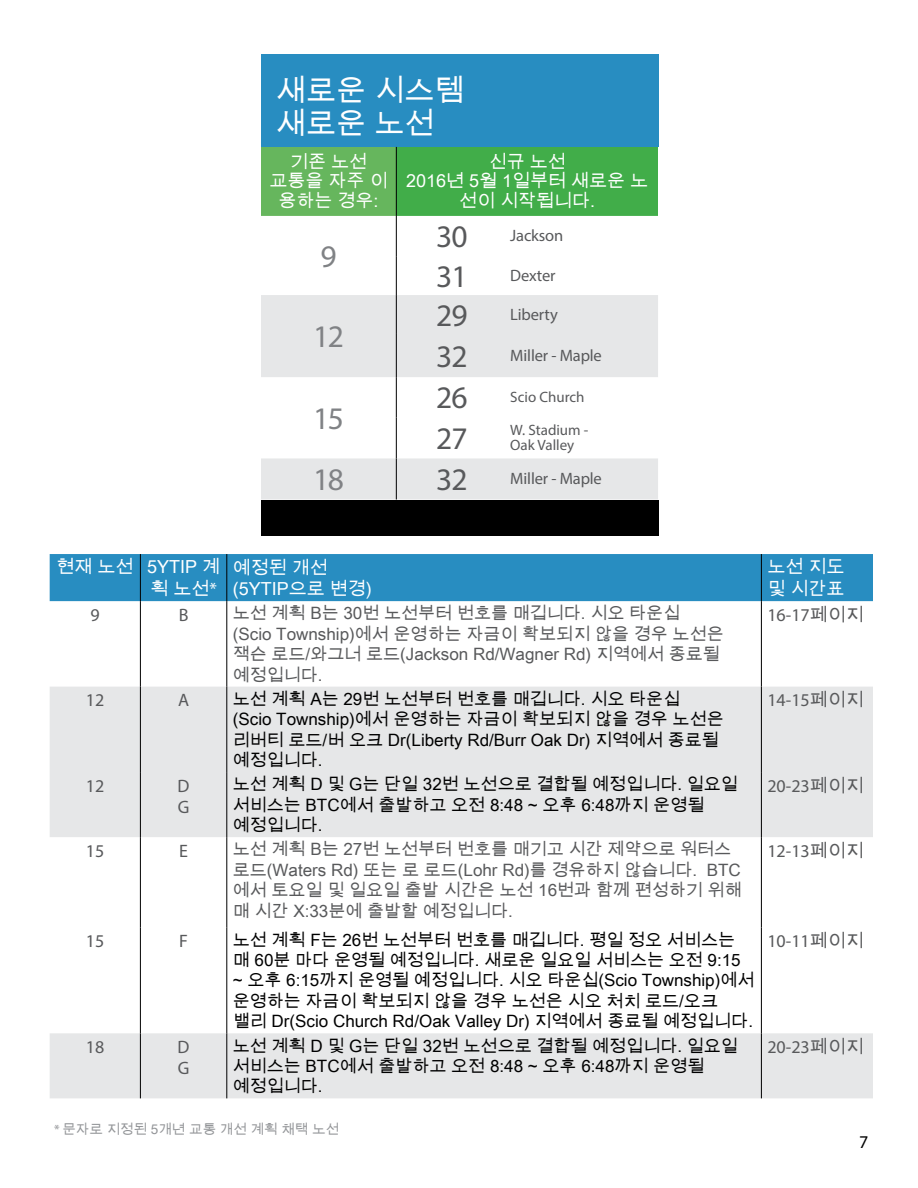
<style>
.page{position:relative;width:918px;height:1188px;background:#fff}
.page>*{position:absolute;margin:0;border:0;box-sizing:border-box;transform-origin:0 0}
.t1{font:31.5px "Myriad Pro";letter-spacing:-.025em;color:#58595b}
.t2{font:31.5px "Myriad Pro";color:#808285}
.t3{font:30px/33px "Arial Unicode MS";color:#fff}
.t4{font:18px/19.5px "Arial Unicode MS";color:#fff}
.t5{font:18px/21.6px "Myriad Pro";color:#58595b}
.t6{font:18px "Myriad Pro";color:#000}
.t7{font:17.1px/20.4px "Arial Unicode MS";color:#000}
.t8{font:17.1px/20.4px "Arial Unicode MS";color:#58595b}
.t9{font:16.5px "Myriad Pro";letter-spacing:-.01em;color:#58595b}
.t10{font:15px/15px "Myriad Pro";color:#58595b}
.t11{font:13.5px "Arial Unicode MS";color:#939598}
.s1{font-family:"Myriad Pro"}
.s2{font-family:"Arial Unicode MS"}
</style>
<div class="page">
<div style="left:50px;top:554px;width:823px;height:47px;background:#288dc1"></div>
<svg style="left:50px;top:687px;width:823px;height:411px;fill:#e6e7e8"></svg>
<hr style="left:140px;top:554px;width:1px;height:47px;background:#000">
<hr style="left:140px;top:601px;width:1px;height:86px;background:#000">
<hr style="left:140px;top:687px;width:1px;height:85px;background:#000">
<hr style="left:140px;top:772px;width:1px;height:65px;background:#000">
<hr style="left:140px;top:837px;width:1px;height:90px;background:#000">
<hr style="left:140px;top:927px;width:1px;height:106px;background:#000">
<hr style="left:140px;top:1033px;width:1px;height:65px;background:#000">
<hr style="left:227px;top:554px;width:1px;height:47px;background:#000">
<hr style="left:761px;top:554px;width:1px;height:47px;background:#000">
<hr style="left:227px;top:601px;width:1px;height:86px;background:#000">
<hr style="left:761px;top:601px;width:1px;height:86px;background:#000">
<hr style="left:227px;top:687px;width:1px;height:85px;background:#000">
<hr style="left:761px;top:687px;width:1px;height:85px;background:#000">
<hr style="left:227px;top:772px;width:1px;height:65px;background:#000">
<hr style="left:761px;top:772px;width:1px;height:65px;background:#000">
<hr style="left:227px;top:837px;width:1px;height:90px;background:#000">
<hr style="left:761px;top:837px;width:1px;height:90px;background:#000">
<hr style="left:227px;top:927px;width:1px;height:106px;background:#000">
<hr style="left:761px;top:927px;width:1px;height:106px;background:#000">
<hr style="left:227px;top:1033px;width:1px;height:65px;background:#000">
<hr style="left:761px;top:1033px;width:1px;height:65px;background:#000">
<div style="left:261px;top:54px;width:397px;height:93px;background:#288dc1"></div>
<div style="left:261px;top:147px;width:135px;height:69px;background:#66b65d"></div>
<div style="left:396px;top:147px;width:262px;height:69px;background:#41ad49"></div>
<svg style="left:261px;top:295px;width:397px;height:205px;fill:#e6e7e8"></svg>
<div style="left:261px;top:500px;width:397px;height:36px;background:#000"></div>
<hr style="left:396px;top:147px;width:1px;height:69px;background:#000">
<hr style="left:396px;top:216px;width:1px;height:40px;background:#000">
<hr style="left:396px;top:256px;width:1px;height:39px;background:#000">
<hr style="left:396px;top:295px;width:1px;height:39px;background:#000">
<hr style="left:396px;top:334px;width:1px;height:43px;background:#000">
<hr style="left:396px;top:377px;width:1px;height:40px;background:#000">
<hr style="left:396px;top:417px;width:1px;height:41px;background:#000">
<hr style="left:396px;top:458px;width:1px;height:42px;background:#000">
<h2 class="t3" style="left:276px;top:73px;width:190px">새로운 시스템 새로운 노선</h2>
<p class="t4" style="left:270px;top:151px;width:120px;text-align:center">기존 노선 교통을 자주 이 용하는 경우:</p>
<p class="t4" style="left:406px;top:151px;width:244px;text-align:center">신규 노선<br>2016년 5월 1일부터 새로운 노 선이 시작됩니다.</p>
<h1 class="t2" style="left:321px;top:237px;width:18px">9</h1>
<h1 class="t1" style="left:436px;top:217px;width:33px">30</h1>
<p class="t9" style="left:510px;top:226px;width:54px">Jackson</p>
<h1 class="t1" style="left:436px;top:257px;width:33px">31</h1>
<p class="t9" style="left:510px;top:265px;width:47px">Dexter</p>
<h1 class="t2" style="left:313px;top:317px;width:32px">12</h1>
<h1 class="t2" style="left:313px;top:399px;width:32px">15</h1>
<h1 class="t1" style="left:436px;top:296px;width:33px">29</h1>
<p class="t9" style="left:510px;top:304px;width:49px">Liberty</p>
<h1 class="t1" style="left:436px;top:337px;width:33px">32</h1>
<p class="t9" style="left:510px;top:345px;width:93px">Miller - Maple</p>
<h1 class="t1" style="left:436px;top:378px;width:33px">26</h1>
<p class="t10" style="left:510px;top:389px;width:76px">Scio Church</p>
<h1 class="t1" style="left:436px;top:419px;width:33px">27</h1>
<p class="t10" style="left:510px;top:423px;width:80px">W. Stadium -<br>Oak Valley</p>
<h1 class="t2" style="left:313px;top:460px;width:32px">18</h1>
<h1 class="t1" style="left:436px;top:460px;width:33px">32</h1>
<p class="t9" style="left:510px;top:469px;width:93px">Miller - Maple</p>
<p class="t4" style="left:57px;top:555px;width:165px;line-height:21.6px;text-align:right">현재 노선 5YTIP 계 획 노선<span class="s1">*</span></p>
<p class="t4" style="left:233px;top:556px;width:141px;line-height:21.6px">예정된 개선 (5YTIP으로 변경)</p>
<p class="t4" style="left:767px;top:555px;width:79px;line-height:21.6px">노선 지도 및 시간표</p>
<p class="t5" style="left:90px;top:604px;width:11px">9</p>
<p class="t5" style="left:179px;top:604px;width:11px">B</p>
<p class="t8" style="left:233px;top:603px;width:492px">노선 계획 B는 30번 노선부터 번호를 매깁니다. 시오 타운십<br>(Scio Township)에서 운영하는 자금이 확보되지 않을 경우 노선은 잭슨 로드/와그너 로드(Jackson Rd/Wagner Rd) 지역에서 종료될 예정입니다.</p>
<p class="t5" style="left:767px;top:604px;width:98px">16-17<span class="s2">페이지</span></p>
<p class="t5" style="left:86px;top:689px;width:20px">12</p>
<p class="t5" style="left:178px;top:689px;width:13px">A</p>
<p class="t7" style="left:233px;top:688px;width:492px">노선 계획 A는 29번 노선부터 번호를 매깁니다. 시오 타운십<br>(Scio Township)에서 운영하는 자금이 확보되지 않을 경우 노선은 리버티 로드/버 오크 Dr(Liberty Rd/Burr Oak Dr) 지역에서 종료될 예정입니다.</p>
<p class="t5" style="left:767px;top:689px;width:98px">14-15<span class="s2">페이지</span></p>
<p class="t5" style="left:86px;top:774px;width:20px">12</p>
<p class="t5" style="left:178px;top:774px;width:13px">D<br>G</p>
<p class="t7" style="left:233px;top:774px;width:507px">노선 계획 D 및 G는 단일 32번 노선으로 결합될 예정입니다. 일요일 서비스는 BTC에서 출발하고 오전 8:48 ~ 오후 6:48까지 운영될 예정입니다.</p>
<p class="t5" style="left:767px;top:774px;width:98px">20-23<span class="s2">페이지</span></p>
<p class="t5" style="left:86px;top:840px;width:20px">15</p>
<p class="t5" style="left:179px;top:840px;width:10px">E</p>
<p class="t8" style="left:233px;top:839px;width:510px">노선 계획 B는 27번 노선부터 번호를 매기고 시간 제약으로 워터스 로드(Waters Rd) 또는 로 로드(Lohr Rd)를 경유하지 않습니다. BTC 에서 토요일 및 일요일 출발 시간은 노선 16번과 함께 편성하기 위해 매 시간 X:33분에 출발할 예정입니다.</p>
<p class="t5" style="left:767px;top:840px;width:98px">12-13<span class="s2">페이지</span></p>
<p class="t5" style="left:86px;top:930px;width:20px">15</p>
<p class="t5" style="left:179px;top:930px;width:10px">F</p>
<p class="t7" style="left:233px;top:929px;width:523px">노선 계획 F는 26번 노선부터 번호를 매깁니다. 평일 정오 서비스는 매 60분 마다 운영될 예정입니다. 새로운 일요일 서비스는 오전 9:15 ~ 오후 6:15까지 운영될 예정입니다. 시오 타운십(Scio Township)에서 운영하는 자금이 확보되지 않을 경우 노선은 시오 처치 로드/오크 밸리 Dr(Scio Church Rd/Oak Valley Dr) 지역에서 종료될 예정입니다.</p>
<p class="t5" style="left:767px;top:930px;width:98px">10-11<span class="s2">페이지</span></p>
<p class="t5" style="left:86px;top:1036px;width:20px">18</p>
<p class="t5" style="left:178px;top:1036px;width:13px">D<br>G</p>
<p class="t7" style="left:233px;top:1035px;width:507px">노선 계획 D 및 G는 단일 32번 노선으로 결합될 예정입니다. 일요일 서비스는 BTC에서 출발하고 오전 8:48 ~ 오후 6:48까지 운영될 예정입니다.</p>
<p class="t5" style="left:767px;top:1036px;width:98px">20-23<span class="s2">페이지</span></p>
<p class="t11" style="left:54px;top:1119px;width:287px"><span class="s1">*</span> 문자로 지정된 5개년 교통 개선 계획 채택 노선</p>
<p class="t6" style="left:859px;top:1130px;width:11px">7</p>
</div>
